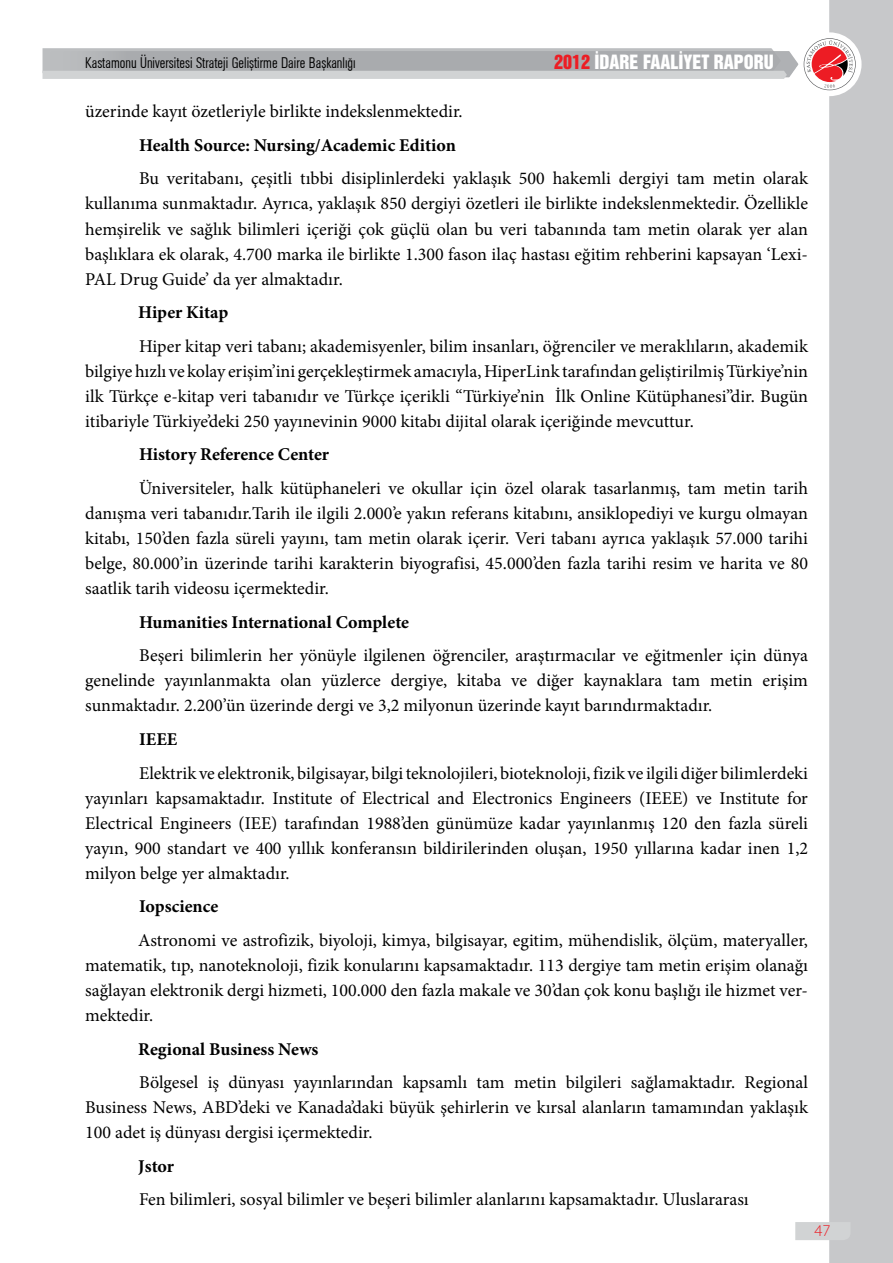
<style>
.page{position:relative;width:893px;height:1263px;background:#fff}
.page>*{position:absolute;margin:0;border:0;box-sizing:border-box;transform-origin:0 0}
.t1{font:18px/25px "Minion Pro";color:#000;text-align:justify}
.t2{font:700 18px "Minion Pro";letter-spacing:-.005em;color:#000}
.t3{font:18px "Helvetica Inserat LT Std";color:#fff}
.t4{font:300 16.5px "Myriad Pro";color:#ed1c24}
.t5{font:15px "AG Buch Condensed BQ Light";color:#000}
.s1{color:#ed1d24}
</style>
<div class="page">
<div style="left:829px;top:0;width:64px;height:1263px;background:#c7c8ca"></div>
<svg style="left:43px;top:48px;width:755px;height:31px;background:#b7b9bb"></svg>
<svg style="left:804px;top:39px;width:51px;height:51px"></svg>
<svg style="left:806px;top:40px;width:47px;height:48px"></svg>
<svg style="left:795px;top:1222px;width:55px;height:18px"></svg>
<p class="t5" style="left:85px;top:55px;width:272px">Kastamonu Üniversitesi Strateji Geliştirme Daire Başkanlığı</p>
<p class="t3" style="left:554px;top:51px;width:221px"><span class="s1">2012</span> İDARE FAALİYET RAPORU</p>
<p class="t1" style="left:85px;top:99px;width:379px">üzerinde kayıt özetleriyle birlikte indekslenmektedir.</p>
<p class="t2" style="left:139px;top:134px;width:318px">Health Source: Nursing/Academic Edition</p>
<p class="t1" style="left:85px;top:166px;width:724px;text-indent:54px">Bu veritabanı, çeşitli tıbbi disiplinlerdeki yaklaşık 500 hakemli dergiyi tam metin olarak kullanıma sunmaktadır. Ayrıca, yaklaşık 850 dergiyi özetleri ile birlikte indekslenmektedir. Özellikle hemşirelik ve sağlık bilimleri içeriği çok güçlü olan bu veri tabanında tam metin olarak yer alan başlıklara ek olarak, 4.700 marka ile birlikte 1.300 fason ilaç hastası eğitim rehberini kapsayan ‘Lexi-PAL Drug Guide’ da yer almaktadır.</p>
<p class="t2" style="left:138px;top:302px;width:91px">Hiper Kitap</p>
<p class="t1" style="left:85px;top:334px;width:724px;text-indent:54px">Hiper kitap veri tabanı; akademisyenler, bilim insanları, öğrenciler ve meraklıların, akademik bilgiye hızlı ve kolay erişim’ini gerçekleştirmek amacıyla, HiperLink tarafından geliştirilmiş Türkiye’nin ilk Türkçe e-kitap veri tabanıdır ve Türkçe içerikli “Türkiye’nin İlk Online Kütüphanesi”dir. Bugün itibariyle Türkiye’deki 250 yayınevinin 9000 kitabı dijital olarak içeriğinde mevcuttur.</p>
<p class="t2" style="left:139px;top:444px;width:192px">History Reference Center</p>
<p class="t1" style="left:85px;top:476px;width:724px;text-indent:54px">Üniversiteler, halk kütüphaneleri ve okullar için özel olarak tasarlanmış, tam metin tarih danışma veri tabanıdır.Tarih ile ilgili 2.000’e yakın referans kitabını, ansiklopediyi ve kurgu olmayan kitabı, 150’den fazla süreli yayını, tam metin olarak içerir. Veri tabanı ayrıca yaklaşık 57.000 tarihi belge, 80.000’in üzerinde tarihi karakterin biyografisi, 45.000’den fazla tarihi resim ve harita ve 80 saatlik tarih videosu içermektedir.</p>
<p class="t2" style="left:139px;top:611px;width:271px">Humanities International Complete</p>
<p class="t1" style="left:85px;top:643px;width:724px;text-indent:54px">Beşeri bilimlerin her yönüyle ilgilenen öğrenciler, araştırmacılar ve eğitmenler için dünya genelinde yayınlanmakta olan yüzlerce dergiye, kitaba ve diğer kaynaklara tam metin erişim sunmaktadır. 2.200’ün üzerinde dergi ve 3,2 milyonun üzerinde kayıt barındırmaktadır.</p>
<p class="t2" style="left:139px;top:728px;width:40px">IEEE</p>
<p class="t1" style="left:85px;top:760px;width:724px;text-indent:54px">Elektrik ve elektronik, bilgisayar, bilgi teknolojileri, bioteknoloji, fizik ve ilgili diğer bilimlerdeki yayınları kapsamaktadır. Institute of Electrical and Electronics Engineers (IEEE) ve Institute for Electrical Engineers (IEE) tarafından 1988’den günümüze kadar yayınlanmış 120 den fazla süreli yayın, 900 standart ve 400 yıllık konferansın bildirilerinden oluşan, 1950 yıllarına kadar inen 1,2 milyon belge yer almaktadır.</p>
<p class="t2" style="left:139px;top:896px;width:81px">Iopscience</p>
<p class="t1" style="left:85px;top:928px;width:724px;text-indent:53px">Astronomi ve astrofizik, biyoloji, kimya, bilgisayar, egitim, mühendislik, ölçüm, materyaller, matematik, tıp, nanoteknoloji, fizik konularını kapsamaktadır. 113 dergiye tam metin erişim olanağı sağlayan elektronik dergi hizmeti, 100.000 den fazla makale ve 30’dan çok konu başlığı ile hizmet ver&shy;mektedir.</p>
<p class="t2" style="left:138px;top:1038px;width:182px">Regional Business News</p>
<p class="t1" style="left:85px;top:1070px;width:724px;text-indent:54px">Bölgesel iş dünyası yayınlarından kapsamlı tam metin bilgileri sağlamaktadır. Regional Business News, ABD’deki ve Kanada’daki büyük şehirlerin ve kırsal alanların tamamından yaklaşık 100 adet iş dünyası dergisi içermektedir.</p>
<p class="t2" style="left:138px;top:1155px;width:37px">Jstor</p>
<p class="t1" style="left:139px;top:1187px;width:611px">Fen bilimleri, sosyal bilimler ve beşeri bilimler alanlarını kapsamaktadır. Uluslararası</p>
<p class="t4" style="left:814px;top:1220px;width:18px">47</p>
</div>
